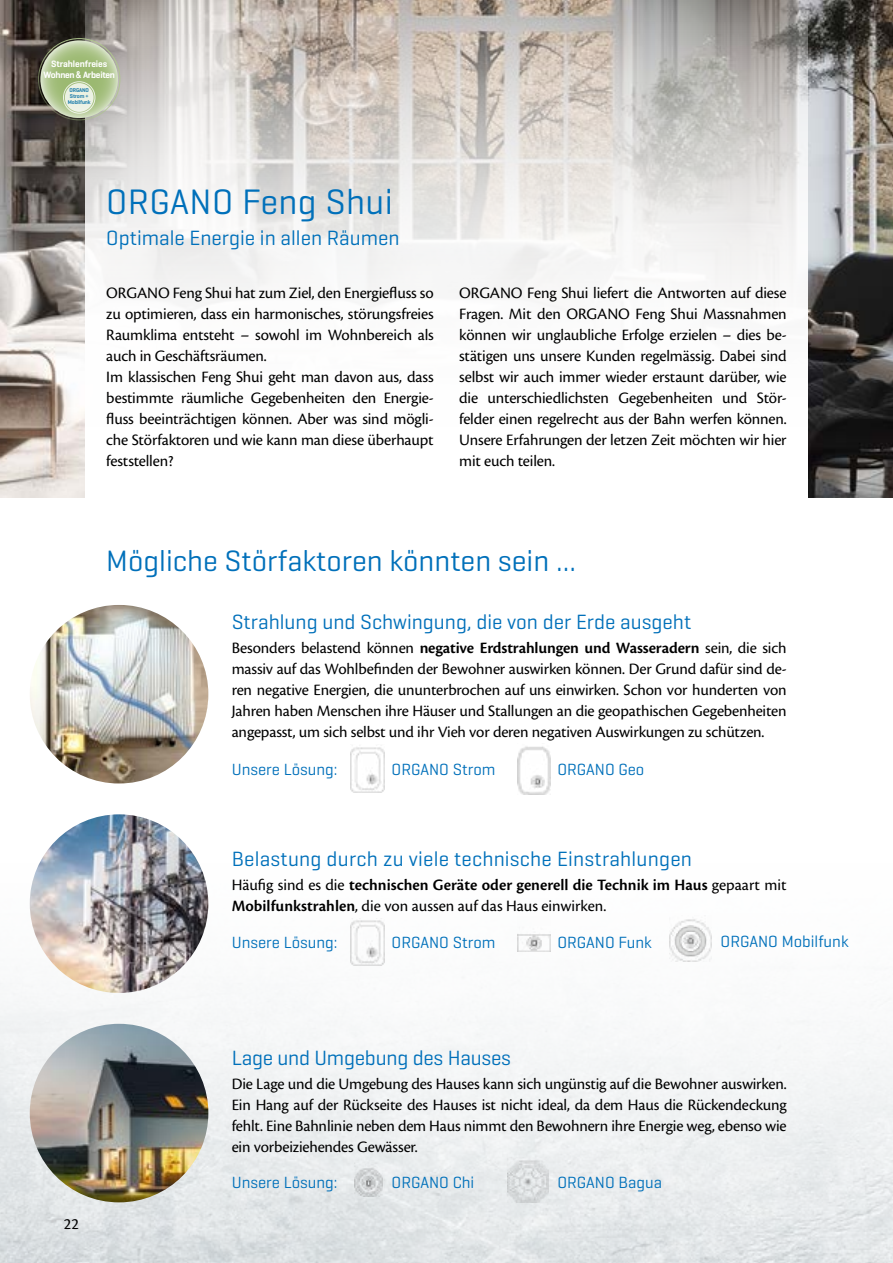
<style>
.page{position:relative;width:893px;height:1263px;background:#fff}
.page>*{position:absolute;margin:0;border:0;box-sizing:border-box;transform-origin:0 0}
.t1{font:36px "Geogrotesque";letter-spacing:.01em;color:#0070ba}
.t2{font:30px "Geogrotesque";color:#0070ba}
.t3{font:21px "Geogrotesque";color:#0070ba}
.t4{font:16.5px/21px "Cronos Pro";letter-spacing:-.01em;color:#000;text-align:justify}
.t5{font:600 16.5px/21px "Cronos Pro";color:#000}
.t6{font:16.5px "Geogrotesque";color:#0070ba}
.t7{font:600 9.45px/10.5px "Geogrotesque";letter-spacing:-.01em;color:#fff;text-align:center}
.t8{font:600 5.7px/6px "Geogrotesque";letter-spacing:-.02em;color:#0070ba;text-align:center}
.s1{font-family:"Arial Narrow";font-weight:700}
.s2{font-weight:600}
.s3{font-weight:400}
</style>
<div class="page">
<img style="left:0;top:815px;width:893px;height:448px">
<img style="left:0;top:0;width:893px;height:497px">
<svg style="left:85px;top:0;width:723px;height:497px"></svg>
<div style="left:38px;top:38px;width:82px;height:82px;border:1px solid #b0c78e;border-radius:50%"></div>
<svg style="left:40px;top:40px;width:78px;height:78px;background:#afc58f"></svg>
<div style="left:65px;top:83px;width:29px;height:29px;background:#ebf1e3;border-radius:50%"></div>
<div style="left:63px;top:81px;width:32px;height:33px;border:1px solid #fff;border-radius:50%"></div>
<img style="left:30px;top:605px;width:178px;height:178px;border-radius:89px">
<img style="left:350px;top:747px;width:34px;height:45px">
<img style="left:518px;top:746px;width:32px;height:49px">
<img style="left:670px;top:916px;width:41px;height:45px">
<img style="left:30px;top:814px;width:178px;height:179px;border-radius:89px">
<img style="left:350px;top:918px;width:34px;height:48px">
<img style="left:518px;top:917px;width:32px;height:35px">
<img style="left:30px;top:1024px;width:178px;height:178px;border-radius:89px">
<img style="left:355px;top:1163px;width:28px;height:33px">
<img style="left:507px;top:1157px;width:41px;height:45px">
<p class="t7" style="left:43px;top:59px;width:73px">Strahlenfreies<br>Wohnen <span class="s1">&amp;</span> Arbeiten</p>
<p class="t8" style="left:68px;top:87px;width:24px">ORGANO<br>Strom +<br>Mobilfunk</p>
<h1 class="t1" style="left:106px;top:179px;width:288px">ORGANO Feng Shui</h1>
<p class="t3" style="left:106px;top:225px;width:295px">Optimale Energie in allen Räumen</p>
<p class="t4" style="left:106px;top:282px;width:329px;text-align:left">ORGANO Feng Shui hat zum Ziel, den Energiefluss so zu optimieren, dass ein harmonisches, störungsfreies Raumklima entsteht – sowohl im Wohnbereich als auch in Geschäftsräumen.<br>Im klassischen Feng Shui geht man davon aus, dass bestimmte räumliche Gegebenheiten den Energie&shy;fluss beeinträchtigen können. Aber was sind mögli&shy;che Störfaktoren und wie kann man diese überhaupt feststellen?</p>
<p class="t4" style="left:459px;top:282px;width:329px">ORGANO Feng Shui liefert die Antworten auf diese Fragen. Mit den ORGANO Feng Shui Massnahmen können wir unglaubliche Erfolge erzielen – dies be&shy;stätigen uns unsere Kunden regelmässig. Dabei sind selbst wir auch immer wieder erstaunt darüber, wie die unterschiedlichsten Gegebenheiten und Stör&shy;felder einen regelrecht aus der Bahn werfen können.<br>Unsere Erfahrungen der letzen Zeit möchten wir hier mit euch teilen.</p>
<h2 class="t2" style="left:106px;top:542px;width:471px">Mögliche Störfaktoren könnten sein ...</h2>
<p class="t3" style="left:232px;top:609px;width:461px">Strahlung und Schwingung, die von der Erde ausgeht</p>
<p class="t4" style="left:232px;top:638px;width:556px">Besonders belastend können <span class="s2">negative Erdstrahlungen und Wasseradern</span> sein, die sich massiv auf das Wohlbefinden der Bewohner auswirken können. Der Grund dafür sind de&shy;ren negative Energien, die ununterbrochen auf uns einwirken. Schon vor hunderten von Jahren haben Menschen ihre Häuser und Stallungen an die geopathischen Gegebenheiten angepasst, um sich selbst und ihr Vieh vor deren negativen Auswirkungen zu schützen.</p>
<p class="t6" style="left:232px;top:759px;width:107px">Unsere Lösung:</p>
<p class="t6" style="left:392px;top:759px;width:105px">ORGANO Strom</p>
<p class="t6" style="left:557px;top:759px;width:89px">ORGANO Geo</p>
<p class="t3" style="left:232px;top:846px;width:462px">Belastung durch zu viele technische Einstrahlungen</p>
<p class="t5" style="left:232px;top:875px;width:556px"><span class="s3">Häufig sind es die</span> technischen Geräte oder generell die Technik im Haus <span class="s3">gepaart mit<br></span>Mobilfunkstrahlen<span class="s3">, die von aussen auf das Haus einwirken.</span></p>
<p class="t6" style="left:232px;top:932px;width:107px">Unsere Lösung:</p>
<p class="t6" style="left:392px;top:932px;width:105px">ORGANO Strom</p>
<p class="t6" style="left:557px;top:932px;width:96px">ORGANO Funk</p>
<p class="t6" style="left:721px;top:931px;width:129px">ORGANO Mobilfunk</p>
<p class="t4" style="left:64px;top:1213px;width:17px">22</p>
<p class="t3" style="left:232px;top:1045px;width:281px">Lage und Umgebung des Hauses</p>
<p class="t4" style="left:232px;top:1073px;width:556px">Die Lage und die Umgebung des Hauses kann sich ungünstig auf die Bewohner auswirken.<br>Ein Hang auf der Rückseite des Hauses ist nicht ideal, da dem Haus die Rückendeckung fehlt. Eine Bahnlinie neben dem Haus nimmt den Bewohnern ihre Energie weg, ebenso wie ein vorbeiziehendes Gewässer.</p>
<p class="t6" style="left:232px;top:1172px;width:107px">Unsere Lösung:</p>
<p class="t6" style="left:392px;top:1172px;width:84px">ORGANO Chi</p>
<p class="t6" style="left:557px;top:1172px;width:106px">ORGANO Bagua</p>
</div>
